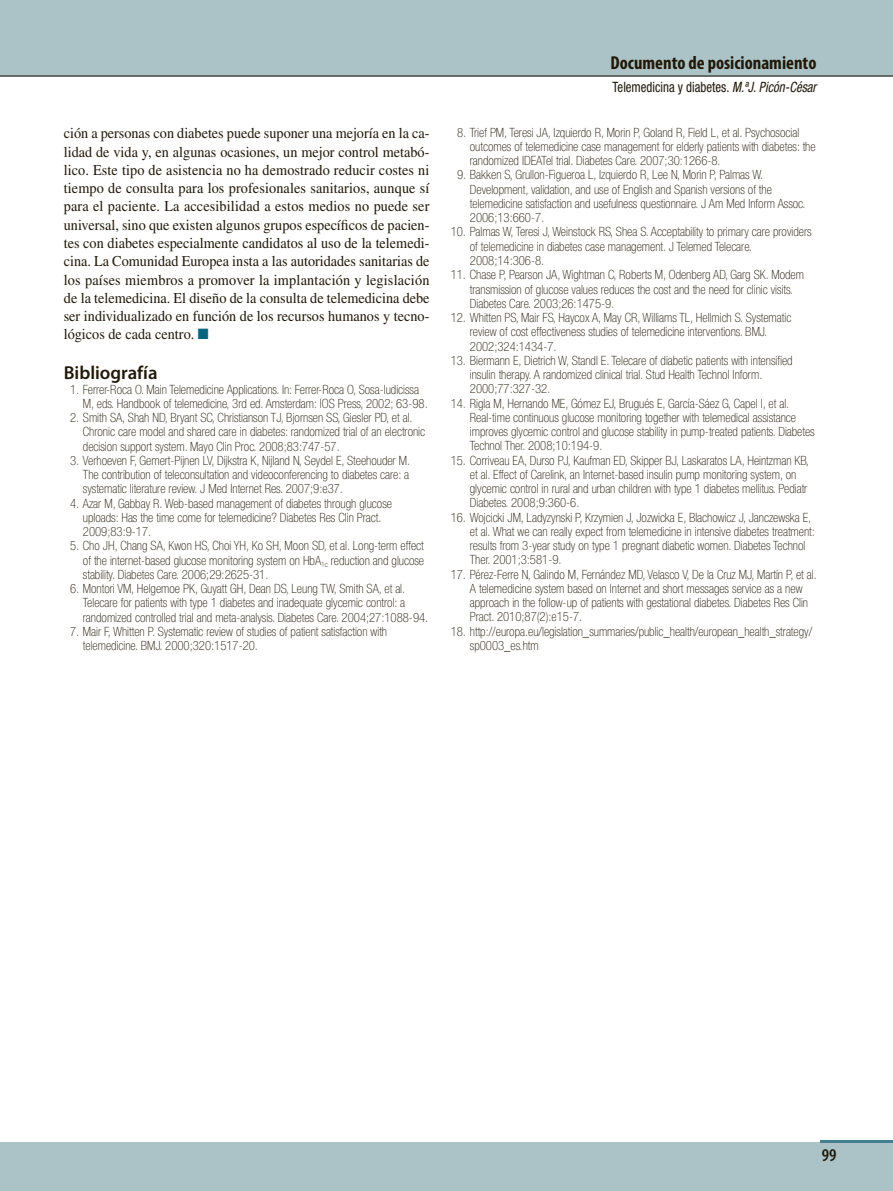
<style>
.page{position:relative;width:893px;height:1191px;background:#fff}
.page>*{position:absolute;margin:0;border:0;box-sizing:border-box;transform-origin:0 0}
.t1{font:700 condensed 18.75px "Myriad Pro";color:#211808}
.t2{font:600 18.75px "Myriad Pro";color:#211808}
.t3{font:600 condensed 18px "Myriad Pro";color:#211808}
.t4{font:15px/18.3px "Times LT Std";color:#211808;text-align:justify;scale:.95 1}
.t5{font:condensed 14.25px "Helvetica Neue LT Std";color:#211808;scale:.9 1}
.t6{font:100 condensed 12.75px/14.2px "Helvetica Neue LT Std";color:#211808}
.s1{color:#09657f}
.s2{font-style:italic}
</style>
<div class="page">
<div style="left:0;top:0;width:893px;height:76px;background:#abc3c6"></div>
<hr style="left:0;top:76px;width:893px;height:1px;background:#211808">
<div style="left:0;top:1142px;width:893px;height:48px;background:#abc3c6"></div>
<hr style="left:821px;top:1140px;width:72px;height:2px;background:#437e91">
<p class="t4" style="left:64px;top:126px;width:386px">ción a personas con diabetes puede suponer una mejoría en la ca&shy;lidad de vida y, en algunas ocasiones, un mejor control metabó&shy;lico. Este tipo de asistencia no ha demostrado reducir costes ni tiempo de consulta para los profesionales sanitarios, aunque sí para el paciente. La accesibilidad a estos medios no puede ser universal, sino que existen algunos grupos específicos de pacien&shy;tes con diabetes especialmente candidatos al uso de la telemedi&shy;cina. La Comunidad Europea insta a las autoridades sanitarias de los países miembros a promover la implantación y legislación de la telemedicina. El diseño de la consulta de telemedicina debe ser individualizado en función de los recursos humanos y tecno&shy;lógicos de cada centro. <span class="s1">■</span></p>
<h1 class="t2" style="left:64px;top:366px;width:95px">Bibliografía</h1>
<p class="t6" style="left:83px;top:383px;width:346px;text-indent:-13px">1. Ferrer-Roca O. Main Telemedicine Applications. In: Ferrer-Roca O, Sosa-Iudicissa<br>M, eds. Handbook of telemedicine, 3rd ed. Amsterdam: IOS Press, 2002; 63-98.</p>
<p class="t6" style="left:83px;top:412px;width:344px;text-indent:-13px">2. Smith SA, Shah ND, Bryant SC, Christianson TJ, Bjornsen SS, Giesler PD, et al.<br>Chronic care model and shared care in diabetes: randomized trial of an electronic decision support system. Mayo Clin Proc. 2008;83:747-57.</p>
<p class="t6" style="left:83px;top:455px;width:329px;text-align:justify;text-indent:-13px">3. Verhoeven F, Gemert-Pijnen LV, Dijkstra K, Nijland N, Seydel E, Steehouder M.<br>The contribution of teleconsultation and videoconferencing to diabetes care: a systematic literature review. J Med Internet Res. 2007;9:e37.</p>
<p class="t6" style="left:83px;top:497px;width:311px;text-indent:-13px">4. Azar M, Gabbay R. Web-based management of diabetes through glucose uploads: Has the time come for telemedicine? Diabetes Res Clin Pract.<br>2009;83:9-17.</p>
<p class="t6" style="left:83px;top:540px;width:343px;text-align:justify;text-indent:-13px">5. Cho JH, Chang SA, Kwon HS, Choi YH, Ko SH, Moon SD, et al. Long-term effect of the internet-based glucose monitoring system on HbA<sub>1c</sub> reduction and glucose stability. Diabetes Care. 2006;29:2625-31.</p>
<p class="t6" style="left:83px;top:583px;width:347px;text-indent:-13px">6. Montori VM, Helgemoe PK, Guyatt GH, Dean DS, Leung TW, Smith SA, et al.<br>Telecare for patients with type 1 diabetes and inadequate glycemic control: a randomized controlled trial and meta-analysis. Diabetes Care. 2004;27:1088-94.</p>
<p class="t6" style="left:83px;top:626px;width:306px;text-indent:-13px">7. Mair F, Whitten P. Systematic review of studies of patient satisfaction with telemedicine. BMJ. 2000;320:1517-20.</p>
<h1 class="t1" style="left:610px;top:55px;width:207px">Documento de posicionamiento</h1>
<p class="t5" style="left:613px;top:82px;width:228px">Telemedicina y diabetes. <span class="s2">M.ªJ. Picón-César</span></p>
<p class="t6" style="left:470px;top:127px;width:347px;text-indent:-13px">8. Trief PM, Teresi JA, Izquierdo R, Morin P, Goland R, Field L, et al. Psychosocial outcomes of telemedicine case management for elderly patients with diabetes: the randomized IDEATel trial. Diabetes Care. 2007;30:1266-8.</p>
<p class="t6" style="left:470px;top:169px;width:337px;text-indent:-13px">9. Bakken S, Grullon-Figueroa L, Izquierdo R, Lee N, Morin P, Palmas W.<br>Development, validation, and use of English and Spanish versions of the telemedicine satisfaction and usefulness questionnaire. J Am Med Inform Assoc.<br>2006;13:660-7.</p>
<p class="t6" style="left:470px;top:226px;width:343px;text-indent:-19px">10. Palmas W, Teresi J, Weinstock RS, Shea S. Acceptability to primary care providers of telemedicine in diabetes case management. J Telemed Telecare.<br>2008;14:306-8.</p>
<p class="t6" style="left:470px;top:269px;width:336px;text-indent:-19px">11. Chase P, Pearson JA, Wightman C, Roberts M, Odenberg AD, Garg SK. Modem transmission of glucose values reduces the cost and the need for clinic visits.<br>Diabetes Care. 2003;26:1475-9.</p>
<p class="t6" style="left:470px;top:312px;width:323px;text-indent:-19px">12. Whitten PS, Mair FS, Haycox A, May CR, Williams TL, Hellmich S. Systematic review of cost effectiveness studies of telemedicine interventions. BMJ.<br>2002;324:1434-7.</p>
<p class="t6" style="left:470px;top:355px;width:324px;text-indent:-19px">13. Biermann E, Dietrich W, Standl E. Telecare of diabetic patients with intensified insulin therapy. A randomized clinical trial. Stud Health Technol Inform.<br>2000;77:327-32.</p>
<p class="t6" style="left:470px;top:397px;width:346px;text-indent:-19px">14. Rigla M, Hernando ME, Gómez EJ, Brugués E, García-Sáez G, Capel I, et al.<br>Real-time continuous glucose monitoring together with telemedical assistance improves glycemic control and glucose stability in pump-treated patients. Diabetes Technol Ther. 2008;10:194-9.</p>
<p class="t6" style="left:470px;top:454px;width:341px;text-indent:-19px">15. Corriveau EA, Durso PJ, Kaufman ED, Skipper BJ, Laskaratos LA, Heintzman KB, et al. Effect of Carelink, an Internet-based insulin pump monitoring system, on glycemic control in rural and urban children with type 1 diabetes mellitus. Pediatr Diabetes. 2008;9:360-6.</p>
<p class="t6" style="left:470px;top:511px;width:347px;text-indent:-19px">16. Wojcicki JM, Ladyzynski P, Krzymien J, Jozwicka E, Blachowicz J, Janczewska E, et al. What we can really expect from telemedicine in intensive diabetes treatment: results from 3-year study on type 1 pregnant diabetic women. Diabetes Technol Ther. 2001;3:581-9.</p>
<p class="t6" style="left:470px;top:568px;width:348px;text-indent:-19px">17. Pérez-Ferre N, Galindo M, Fernández MD, Velasco V, De la Cruz MJ, Martín P, et al.<br>A telemedicine system based on Internet and short messages service as a new approach in the follow-up of patients with gestational diabetes. Diabetes Res Clin Pract. 2010;87(2):e15-7.</p>
<p class="t6" style="left:470px;top:625px;width:344px;text-indent:-19px">18. http://europa.eu/legislation_summaries/public_health/european_health_strategy/ sp0003_es.htm</p>
<h2 class="t3" style="left:822px;top:1148px;width:16px">99</h2>
</div>
